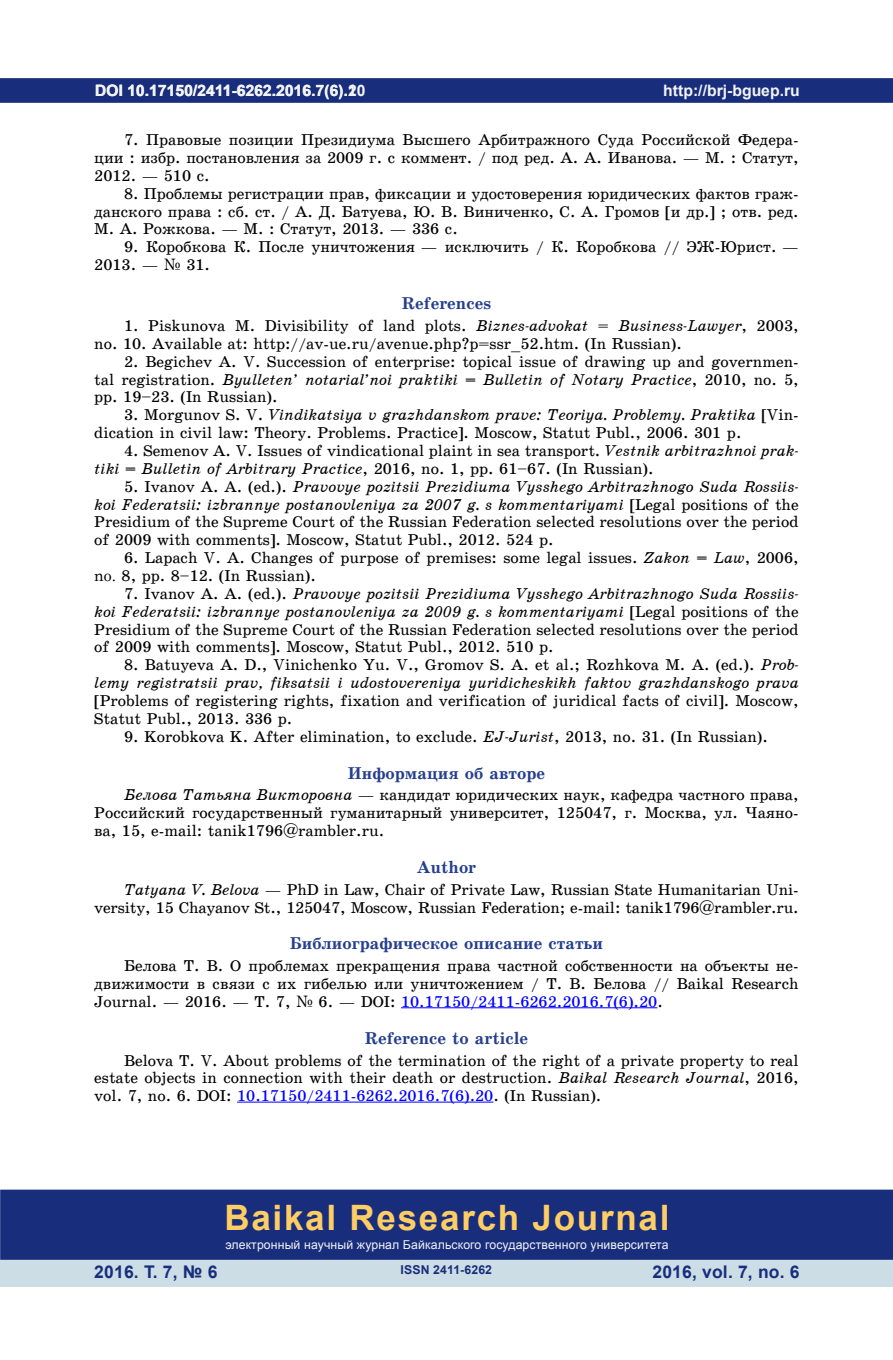
<style>
.page{position:relative;width:893px;height:1360px;background:#fff}
.page>*{position:absolute;margin:0;border:0;box-sizing:border-box;transform-origin:0 0}
.t1{font:700 35px "Arial";letter-spacing:.05em;color:#fecd64}
.t2{font:700 17.5px "Arial";letter-spacing:.01em;color:#182d7c}
.t3{font:17.15px "School Book C Bold";color:#253f8e}
.t4{font:15.75px/17.8px "School Book C";color:#000}
.t5{font:15.75px/17.8px "School Book C Italic";color:#000;text-align:right}
.t6{font:700 15.75px "Arial";color:#f2f3f4}
.t7{font:12.25px "Arial";letter-spacing:.01em;color:#f2f3f4}
.t8{font:700 12.25px "Arial";letter-spacing:.01em;color:#182d7c}
.s1{font-family:"Century Schoolbook"}
.s2{font-family:"School Book C Italic"}
.s3{font-family:"School Book C"}
.s4{color:#00f}
</style>
<div class="page">
<div style="left:0;top:78px;width:893px;height:25px;background:#182d7c;border:2px solid #182d7c"></div>
<div style="left:0;top:1258px;width:893px;height:28px;background:#cddde6"></div>
<div style="left:0;top:1189px;width:893px;height:70px;background:#182d7c;border:2px solid #182d7c"></div>
<hr style="left:401px;top:1007px;width:256px;height:1px;background:#00f">
<hr style="left:237px;top:1101px;width:256px;height:1px;background:#00f">
<p class="t6" style="left:95px;top:79px;width:272px">DOI 10.17150/2411-6262.2016.7(6).20</p>
<p class="t4" style="left:94px;top:131px;width:706px;text-align:justify;text-indent:30px">7. Правовые позиции Президиума Высшего Арбитражного Суда Российской Федера&shy;ции : избр. постановления за 2009 г. с коммент. / под ред. А. А. Иванова. — М. : Статут, 2012. — 510 с.</p>
<p class="t4" style="left:94px;top:185px;width:706px;text-align:justify;text-indent:30px">8. Проблемы регистрации прав, фиксации и удостоверения юридических фактов граж&shy;данского права : сб. ст. / А. Д. Батуева, Ю. В. Виниченко, С. А. Громов [и др.] ; отв. ред.<br>М. А. Рожкова. — М. : Статут, 2013. — 336 с.</p>
<p class="t4" style="left:94px;top:238px;width:706px;text-indent:30px">9. Коробкова К. После уничтожения — исключить / К. Коробкова // ЭЖ-Юрист. —<br>2013. — <span class="s1">№</span> 31.</p>
<p class="t3" style="left:402px;top:294px;width:91px">References</p>
<p class="t4" style="left:94px;top:317px;width:706px;text-indent:30px">1. Piskunova M. Divisibility of land plots. <span class="s2">Biznes-advokat</span> = <span class="s2">Business-Lawyer</span>, 2003, no. 10. Available at: http://av-ue.ru/avenue.php?p=ssr_52.htm. (In Russian).</p>
<p class="t4" style="left:124px;top:352px;width:676px">2. Begichev A. V. Succession of enterprise: topical issue of drawing up and governmen-</p>
<p class="t5" style="left:94px;top:370px;width:706px"><span class="s3">tal registration.</span> Byulleten’ notarial’noi praktiki = Bulletin of Notary Practice<span class="s3">, 2010, no. 5,</span></p>
<p class="t4" style="left:94px;top:388px;width:185px">pp. 19–23. (In Russian).</p>
<p class="t5" style="left:124px;top:406px;width:676px"><span class="s3">3. Morgunov S. V.</span> Vindikatsiya v grazhdanskom prave: Teoriya. Problemy. Praktika <span class="s3">[Vin-</span></p>
<p class="t4" style="left:94px;top:424px;width:649px">dication in civil law: Theory. Problems. Practice]. Moscow, Statut Publ., 2006. 301 p.</p>
<p class="t4" style="left:124px;top:442px;width:676px">4. Semenov A. V. Issues of vindicational plaint in sea transport. <span class="s2">Vestnik arbitrazhnoi prak-</span></p>
<p class="t5" style="left:94px;top:459px;width:561px">tiki = Bulletin of Arbitrary Practice<span class="s3">, 2016, no. 1, pp. 61–67. (In Russian).</span></p>
<p class="t5" style="left:94px;top:477px;width:706px"><span class="s3">5. Ivanov A. A. (ed.).</span> Pravovye pozitsii Prezidiuma Vysshego Arbitrazhnogo Suda Rossiis-<br>koi Federatsii: izbrannye postanovleniya za 2007 g. s kommentariyami <span class="s3">[Legal positions of the</span></p>
<p class="t4" style="left:94px;top:513px;width:706px">Presidium of the Supreme Court of the Russian Federation selected resolutions over the period of 2009 with comments]. Moscow, Statut Publ., 2012. 524 p.</p>
<p class="t4" style="left:94px;top:549px;width:706px;text-indent:30px">6. Lapach V. A. Changes of purpose of premises: some legal issues. <span class="s2">Zakon = Law</span>, 2006, <span class="s1">no.</span> 8, pp. 8–12. (In Russian).</p>
<p class="t5" style="left:94px;top:584px;width:706px"><span class="s3">7. Ivanov A. A. (ed.).</span> Pravovye pozitsii Prezidiuma Vysshego Arbitrazhnogo Suda Rossiis-<br>koi Federatsii: izbrannye postanovleniya za 2009 g. s kommentariyami <span class="s3">[Legal positions of the</span></p>
<p class="t4" style="left:94px;top:620px;width:706px">Presidium of the Supreme Court of the Russian Federation selected resolutions over the period of 2009 with comments]. Moscow, Statut Publ., 2012. 510 p.</p>
<p class="t4" style="left:124px;top:656px;width:676px">8. Batuyeva A. D., Vinichenko Yu. V., Gromov S. A. et al.; Rozhkova M. A. (ed.). <span class="s2">Prob-</span></p>
<p class="t5" style="left:94px;top:674px;width:706px">lemy registratsii prav, fiksatsii i udostovereniya yuridicheskikh faktov grazhdanskogo prava</p>
<p class="t4" style="left:94px;top:692px;width:706px">[Problems of registering rights, fixation and verification of juridical facts of civil]. Moscow,<br>Statut Publ., 2013. 336 p.</p>
<p class="t4" style="left:124px;top:727px;width:645px">9. Korobkova K. After elimination, to exclude. <span class="s2">EJ-Jurist</span>, 2013, no. 31. (In Russian).</p>
<p class="t3" style="left:348px;top:763px;width:199px">Информация об авторе</p>
<p class="t4" style="left:94px;top:786px;width:706px;text-align:justify;text-indent:30px"><span class="s2">Белова Татьяна Викторовна</span> — кандидат юридических наук, кафедра частного права, Российский государственный гуманитарный университет, 125047, г. Москва, ул. Чаяно&shy;ва, 15, e-mail: tanik1796@rambler.ru.</p>
<p class="t3" style="left:417px;top:857px;width:61px">Author</p>
<p class="t4" style="left:94px;top:880px;width:706px;text-align:right"><span class="s2">Tatyana V. Belova</span> — PhD in Law, Chair of Private Law, Russian State Humanitarian Uni&shy;versity, 15 Chayanov St., 125047, Moscow, Russian Federation; e-mail: tanik1796@rambler.ru.</p>
<p class="t3" style="left:290px;top:934px;width:315px">Библиографическое описание статьи</p>
<p class="t4" style="left:94px;top:957px;width:706px;text-align:justify;text-indent:30px">Белова Т. В. О проблемах прекращения права частной собственности на объекты не&shy;движимости в связи с их гибелью или уничтожением / Т. В. Белова // Baikal Research Journal. — 2016. — Т. 7, <span class="s1">№</span> 6. — DOI: <span class="s4">10.17150/2411-6262.2016.7(6).20</span>.</p>
<p class="t3" style="left:365px;top:1028px;width:165px">Reference to article</p>
<p class="t4" style="left:94px;top:1051px;width:706px;text-align:justify;text-indent:30px">Belova T. V. About problems of the termination of the right of a private property to real estate objects in connection with their death or destruction. <span class="s2">Baikal Research Journal</span>, 2016, vol. 7, no. 6. DOI: <span class="s4">10.17150/2411-6262.2016.7(6).20</span>. (In Russian).</p>
<p class="t6" style="left:663px;top:79px;width:138px">http://brj-bguep.ru</p>
<p class="t6" style="left:348px;top:79px;width:10px">1</p>
<h1 class="t1" style="left:224px;top:1193px;width:447px">Baikal Research Journal</h1>
<p class="t7" style="left:225px;top:1236px;width:445px">электронный научный журнал Байкальского государственного университета</p>
<p class="t2" style="left:94px;top:1259px;width:125px">2016. Т. 7, № 6</p>
<p class="t2" style="left:652px;top:1259px;width:149px">2016, vol. 7, no. 6</p>
<p class="t8" style="left:401px;top:1261px;width:93px">ISSN 2411-6262</p>
</div>
